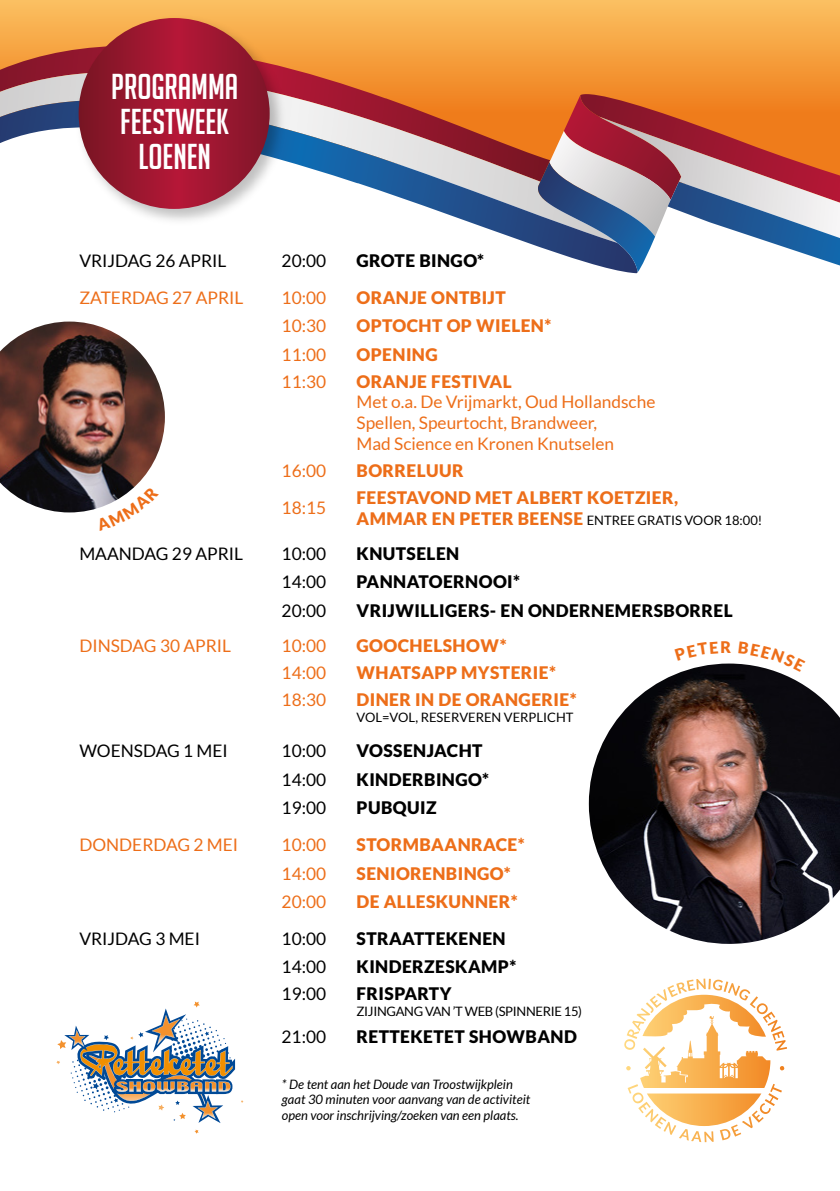
<style>
.page{position:relative;width:840px;height:1191px;background:#fff}
.page>*{position:absolute;margin:0;border:0;box-sizing:border-box;transform-origin:0 0}
.t1{font:35px/35px "Big Noodle Titling";color:#fff;text-align:center}
.t2{font:17.2px/20.8px "Lato";color:#ed6e19}
.t3{font:900 17.2px "Lato";letter-spacing:.025em;color:#ed6e19}
.t4{font:900 17.2px "Lato";letter-spacing:.025em;color:#000}
.t5{font:17.2px "Lato";color:#000}
.t6{font:900 16px "Lato";color:#ed6e19}
.t7{font:italic 13px/15.6px "Lato";color:#000}
.t8{font:13px "Lato";color:#000}
.t9{font:13px "Lato";letter-spacing:-.025em;color:#000}
.s1{font-weight:900;font-size:17.2px;color:#ed6e19}
</style>
<div class="page">
<img style="left:0;top:321px;width:165px;height:191px">
<img style="left:588px;top:663px;width:251px;height:281px">
<svg style="left:56px;top:1001px;width:179px;height:132px"></svg>
<svg style="left:656px;top:978px;width:83px;height:20px"></svg>
<svg style="left:0;top:0;width:839px;height:94px;background:#f7ab4b"></svg>
<svg style="left:0;top:46px;width:550px;height:26px;background:#e98e3a"></svg>
<svg style="left:0;top:72px;width:617px;height:28px;background:#dc7d41"></svg>
<svg style="left:0;top:100px;width:637px;height:173px"></svg>
<svg style="left:537px;top:94px;width:302px;height:178px"></svg>
<img style="left:71px;top:10px;width:220px;height:220px">
<svg style="left:79px;top:18px;width:190px;height:191px;background:#9c162f"></svg>
<svg style="left:96px;top:486px;width:63px;height:26px"></svg>
<svg style="left:738px;top:663px;width:66px;height:9px"></svg>
<h1 class="t1" style="left:111px;top:69px;width:128px">PROGRAMMA<br>FEESTWEEK<br>LOENEN</h1>
<p class="t5" style="left:79px;top:251px;width:148px">VRIJDAG 26 APRIL</p>
<p class="t5" style="left:281px;top:251px;width:46px">20:00</p>
<p class="t4" style="left:356px;top:250px;width:129px">GROTE BINGO*</p>
<p class="t2" style="left:79px;top:287px;width:165px">ZATERDAG 27 APRIL</p>
<p class="t2" style="left:281px;top:287px;width:46px">10:00</p>
<p class="t3" style="left:356px;top:287px;width:151px">ORANJE ONTBIJT</p>
<p class="t2" style="left:281px;top:315px;width:46px">10:30</p>
<p class="t3" style="left:356px;top:316px;width:196px">OPTOCHT OP WIELEN*</p>
<p class="t2" style="left:281px;top:344px;width:46px">11:00</p>
<p class="t3" style="left:356px;top:344px;width:83px">OPENING</p>
<p class="t2" style="left:281px;top:371px;width:46px">11:30</p>
<p class="t3" style="left:356px;top:371px;width:157px">ORANJE FESTIVAL</p>
<p class="t2" style="left:356px;top:392px;width:300px">Met o.a. De Vrijmarkt, Oud Hollandsche<br>Spellen, Speurtocht, Brandweer,<br>Mad Science en Kronen Knutselen</p>
<p class="t2" style="left:281px;top:460px;width:46px">16:00</p>
<p class="t3" style="left:356px;top:460px;width:108px">BORRELUUR</p>
<p class="t2" style="left:281px;top:497px;width:46px">18:15</p>
<p class="t3" style="left:356px;top:487px;width:323px">FEESTAVOND MET ALBERT KOETZIER,</p>
<p class="t8" style="left:356px;top:513px;width:407px"><span class="s1">AMMAR EN PETER BEENSE</span> ENTREE GRATIS VOOR 18:00!</p>
<p class="t5" style="left:79px;top:544px;width:165px">MAANDAG 29 APRIL</p>
<p class="t5" style="left:281px;top:544px;width:46px">10:00</p>
<p class="t4" style="left:356px;top:543px;width:104px">KNUTSELEN</p>
<p class="t5" style="left:281px;top:572px;width:46px">14:00</p>
<p class="t4" style="left:356px;top:572px;width:165px">PANNATOERNOOI*</p>
<p class="t5" style="left:281px;top:601px;width:46px">20:00</p>
<p class="t4" style="left:356px;top:600px;width:377px">VRIJWILLIGERS- EN ONDERNEMERSBORREL</p>
<p class="t2" style="left:79px;top:635px;width:153px">DINSDAG 30 APRIL</p>
<p class="t2" style="left:281px;top:635px;width:46px">10:00</p>
<p class="t3" style="left:356px;top:636px;width:151px">GOOCHELSHOW*</p>
<p class="t2" style="left:281px;top:662px;width:46px">14:00</p>
<p class="t3" style="left:356px;top:663px;width:201px">WHATSAPP MYSTERIE*</p>
<p class="t2" style="left:281px;top:689px;width:46px">18:30</p>
<p class="t3" style="left:356px;top:690px;width:221px">DINER IN DE ORANGERIE*</p>
<p class="t8" style="left:356px;top:710px;width:218px">VOL=VOL, RESERVEREN VERPLICHT</p>
<p class="t5" style="left:79px;top:741px;width:150px">WOENSDAG 1 MEI</p>
<p class="t5" style="left:281px;top:741px;width:46px">10:00</p>
<p class="t4" style="left:356px;top:740px;width:127px">VOSSENJACHT</p>
<p class="t5" style="left:281px;top:769px;width:46px">14:00</p>
<p class="t4" style="left:356px;top:769px;width:134px">KINDERBINGO*</p>
<p class="t5" style="left:281px;top:798px;width:46px">19:00</p>
<p class="t4" style="left:356px;top:797px;width:81px">PUBQUIZ</p>
<p class="t2" style="left:79px;top:834px;width:160px">DONDERDAG 2 MEI</p>
<p class="t2" style="left:281px;top:834px;width:46px">10:00</p>
<p class="t3" style="left:356px;top:834px;width:169px">STORMBAANRACE*</p>
<p class="t2" style="left:281px;top:862px;width:46px">14:00</p>
<p class="t3" style="left:356px;top:863px;width:156px">SENIORENBINGO*</p>
<p class="t2" style="left:281px;top:891px;width:46px">20:00</p>
<p class="t3" style="left:356px;top:891px;width:162px">DE ALLESKUNNER*</p>
<p class="t5" style="left:79px;top:929px;width:122px">VRIJDAG 3 MEI</p>
<p class="t5" style="left:281px;top:929px;width:46px">10:00</p>
<p class="t4" style="left:356px;top:928px;width:150px">STRAATTEKENEN</p>
<p class="t5" style="left:281px;top:957px;width:46px">14:00</p>
<p class="t4" style="left:356px;top:957px;width:161px">KINDERZESKAMP*</p>
<p class="t5" style="left:281px;top:984px;width:46px">19:00</p>
<p class="t4" style="left:356px;top:984px;width:96px">FRISPARTY</p>
<p class="t9" style="left:356px;top:1004px;width:227px">ZIJINGANG VAN ’T WEB (SPINNERIE 15)</p>
<p class="t5" style="left:281px;top:1027px;width:46px">21:00</p>
<p class="t4" style="left:356px;top:1026px;width:222px">RETTEKETET SHOWBAND</p>
<p class="t7" style="left:282px;top:1076px;width:250px">* De tent aan het Doude van Troostwijkplein gaat 30 minuten voor aanvang van de activiteit open voor inschrijving/zoeken van een plaats.</p>
<p class="t6" style="left:720px;top:638px;width:12px">R</p>
</div>
